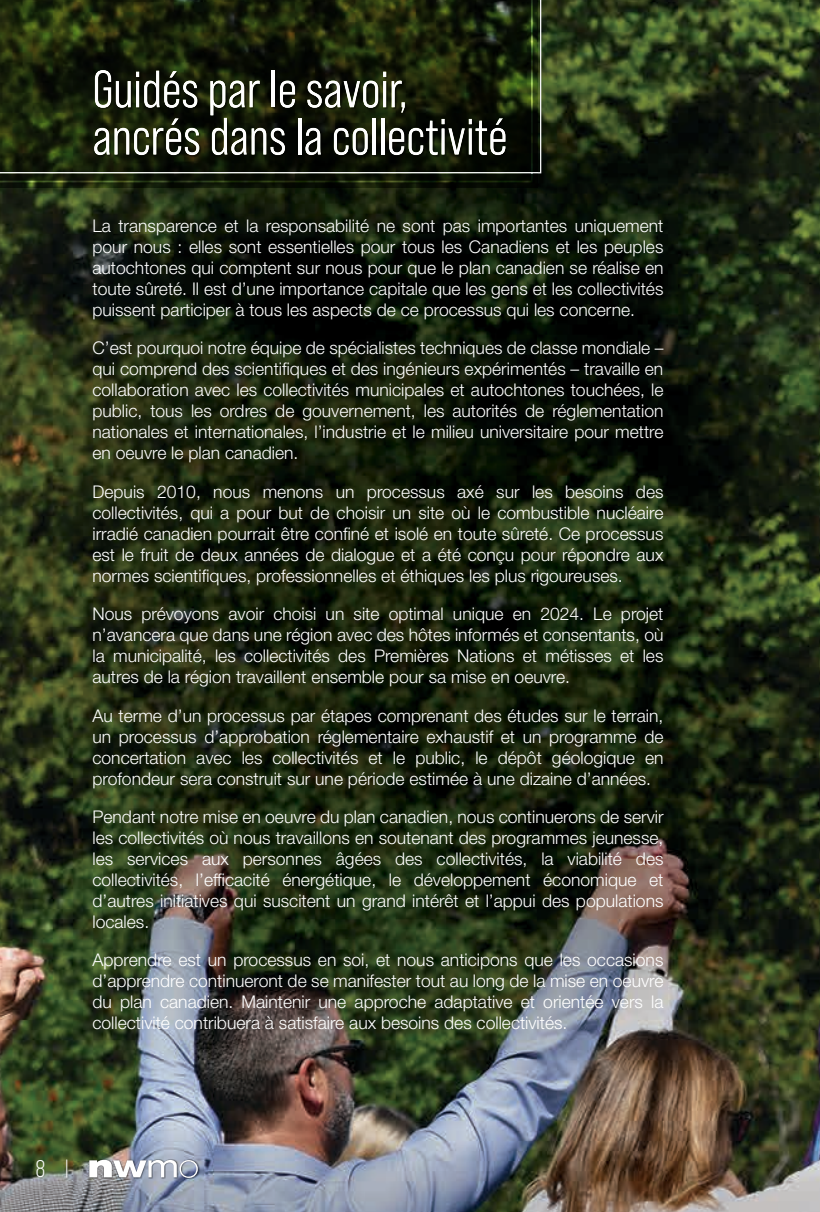
<style>
.page{position:relative;width:820px;height:1212px;background:#fff}
.page>*{position:absolute;margin:0;border:0;box-sizing:border-box;transform-origin:0 0}
.t1{font:52.5px/47.2px "Bebas Neue Pro Middle";color:#fff}
.t2{font:24.15px "Bebas Neue";color:#fff}
.t3{font:300 17.5px/21px "Helvetica Neue LT Std";color:#fff;text-align:justify}
</style>
<div class="page">
<img style="left:0;top:0;width:820px;height:1212px">
<img style="left:0;top:0;width:537px;height:187px">
<svg style="left:0;top:0;width:534px;height:183px;background:#171e0a"></svg>
<img style="left:93px;top:1159px;width:106px;height:20px">
<svg style="left:93px;top:1160px;width:105px;height:18px"></svg>
<img style="left:33px;top:1154px;width:60px;height:32px">
<h1 class="t1" style="left:93px;top:65px;width:416px">Guidés par le savoir, ancrés dans la collectivité</h1>
<p class="t3" style="left:92px;top:215px;width:572px">La transparence et la responsabilité ne sont pas importantes uniquement pour nous : elles sont essentielles pour tous les Canadiens et les peuples autochtones qui comptent sur nous pour que le plan canadien se réalise en toute sûreté. Il est d’une importance capitale que les gens et les collectivités puissent participer à tous les aspects de ce processus qui les concerne.</p>
<p class="t3" style="left:92px;top:337px;width:572px">C’est pourquoi notre équipe de spécialistes techniques de classe mondiale – qui comprend des scientifiques et des ingénieurs expérimentés – travaille en collaboration avec les collectivités municipales et autochtones touchées, le public, tous les ordres de gouvernement, les autorités de réglementation nationales et internationales, l’industrie et le milieu universitaire pour mettre en oeuvre le plan canadien.</p>
<p class="t3" style="left:92px;top:480px;width:572px">Depuis 2010, nous menons un processus axé sur les besoins des collectivités, qui a pour but de choisir un site où le combustible nucléaire irradié canadien pourrait être confiné et isolé en toute sûreté. Ce processus est le fruit de deux années de dialogue et a été conçu pour répondre aux normes scientifiques, professionnelles et éthiques les plus rigoureuses.</p>
<p class="t3" style="left:92px;top:603px;width:572px">Nous prévoyons avoir choisi un site optimal unique en 2024. Le projet n’avancera que dans une région avec des hôtes informés et consentants, où la municipalité, les collectivités des Premières Nations et métisses et les autres de la région travaillent ensemble pour sa mise en oeuvre.</p>
<p class="t3" style="left:92px;top:704px;width:572px">Au terme d’un processus par étapes comprenant des études sur le terrain, un processus d’approbation réglementaire exhaustif et un programme de concertation avec les collectivités et le public, le dépôt géologique en profondeur sera construit sur une période estimée à une dizaine d’années.</p>
<p class="t3" style="left:92px;top:806px;width:573px">Pendant notre mise en oeuvre du plan canadien, nous continuerons de servir les collectivités où nous travaillons en soutenant des programmes jeunesse, les services aux personnes âgées des collectivités, la viabilité des collectivités, l’efficacité énergétique, le développement économique et d’autres initiatives qui suscitent un grand intérêt et l’appui des populations locales.</p>
<p class="t3" style="left:92px;top:949px;width:572px">Apprendre est un processus en soi, et nous anticipons que les occasions d’apprendre continueront de se manifester tout au long de la mise en oeuvre du plan canadien. Maintenir une approche adaptative et orientée vers la collectivité contribuera à satisfaire aux besoins des collectivités.</p>
<h2 class="t2" style="left:36px;top:1156px;width:36px">8 |</h2>
</div>
